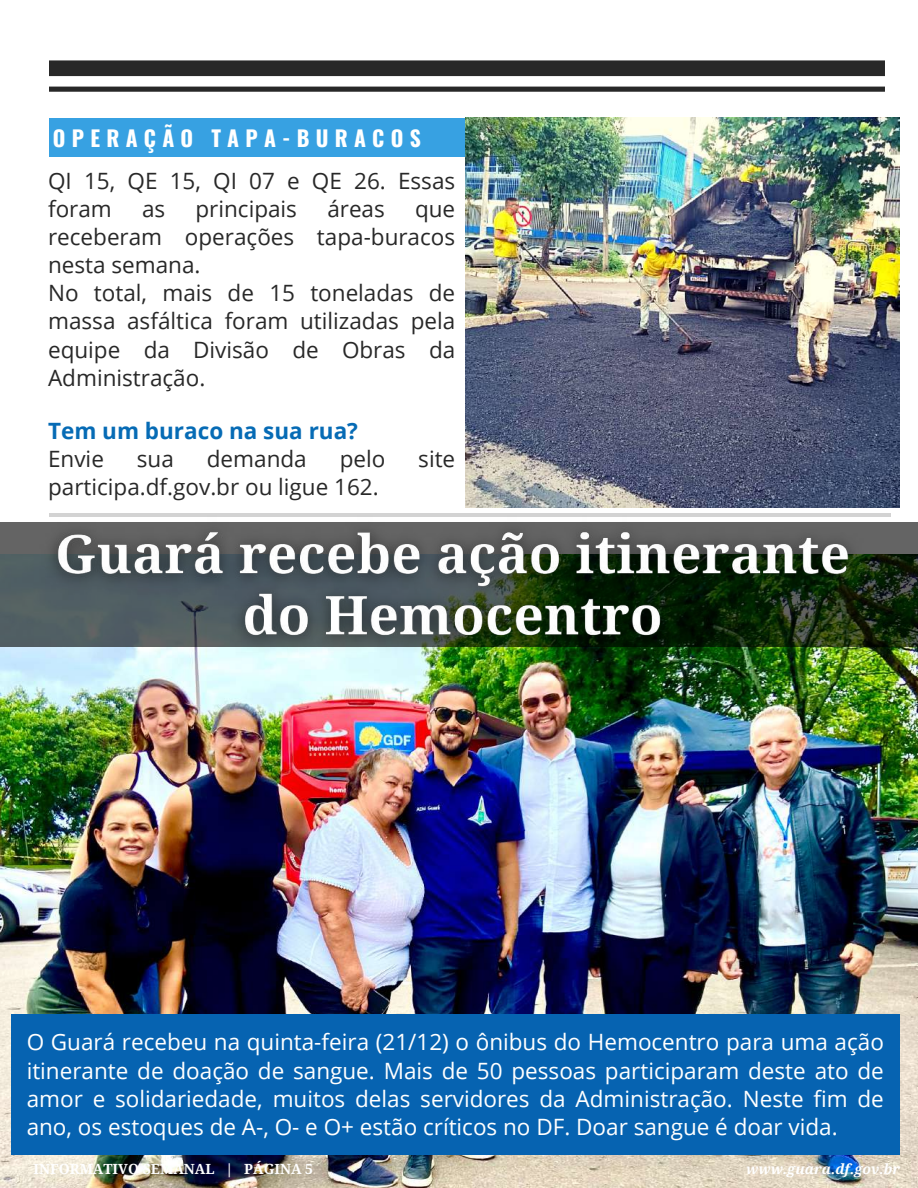
<style>
.page{position:relative;width:918px;height:1188px;background:#fff}
.page>*{position:absolute;margin:0;border:0;box-sizing:border-box;transform-origin:0 0}
.t1{font:22.5px/28.2px "Open Sans";color:#fff;text-align:justify}
.t2{font:22.5px/28.2px "Open Sans";color:#282828}
.t3{font:700 22.5px "Open Sans";color:#066bb5}
.t4{font:700 21.6px "Oswald";letter-spacing:.29em;color:#fff}
.t5{font:700 13.95px "Droid Serif";color:#fff}
.t6{font:italic 700 13.95px "Droid Serif";color:#fff}
</style>
<div class="page">
<div style="left:46px;top:118px;width:419px;height:39px;background:#37a1e2"></div>
<svg style="left:49px;top:60px;width:836px;height:32px"></svg>
<hr style="left:22px;top:513px;width:896px;height:4px;background:#d3d3d3">
<div style="left:0;top:34px;width:48px;height:488px;background:#fff"></div>
<img style="left:0;top:647px;width:918px;height:541px">
<svg style="left:0;top:522px;width:918px;height:125px;background:#3c4840"></svg>
<div style="left:11px;top:1014px;width:889px;height:141px;background:#0663b1"></div>
<div style="left:892px;top:34px;width:26px;height:488px;background:#fff"></div>
<img style="left:465px;top:118px;width:434px;height:389px">
<img style="left:34px;top:513px;width:838px;height:148px">
<p class="t4" style="left:53px;top:121px;width:369px">OPERAÇÃO TAPA-BURACOS</p>
<p class="t2" style="left:48px;top:166px;width:409px">QI 15, QE 15, QI 07 e QE 26. Essas foram</p>
<p class="t2" style="left:142px;top:194px;width:25px">as</p>
<p class="t2" style="left:196px;top:194px;width:103px">principais</p>
<p class="t2" style="left:327px;top:194px;width:59px">áreas</p>
<p class="t2" style="left:48px;top:194px;width:409px;text-indent:367px">que receberam operações tapa-buracos nesta semana.<br>No total, mais de 15 toneladas de massa asfáltica foram utilizadas pela equipe da Divisão de Obras da<br>Administração.</p>
<p class="t3" style="left:48px;top:415px;width:311px">Tem um buraco na sua rua?</p>
<p class="t2" style="left:48px;top:444px;width:57px">Envie</p>
<p class="t2" style="left:137px;top:444px;width:39px">sua</p>
<p class="t2" style="left:207px;top:444px;width:101px">demanda</p>
<p class="t2" style="left:340px;top:444px;width:47px">pelo</p>
<p class="t2" style="left:418px;top:444px;width:38px">site</p>
<p class="t2" style="left:48px;top:472px;width:332px">participa.df.gov.br ou ligue 162.</p>
<p class="t1" style="left:27px;top:1028px;width:859px">O Guará recebeu na quinta-feira (21/12) o ônibus do Hemocentro para uma ação itinerante de doação de sangue. Mais de 50 pessoas participaram deste ato de amor e solidariedade, muitos delas servidores da Administração. Neste fim de ano, os estoques de A-, O- e O+ estão críticos no DF. Doar sangue é doar vida.</p>
<p class="t5" style="left:33px;top:1161px;width:281px">INFORMATIVO SEMANAL | PÁGINA 5</p>
<p class="t6" style="left:746px;top:1161px;width:155px">www.guara.df.gov.br</p>
</div>
